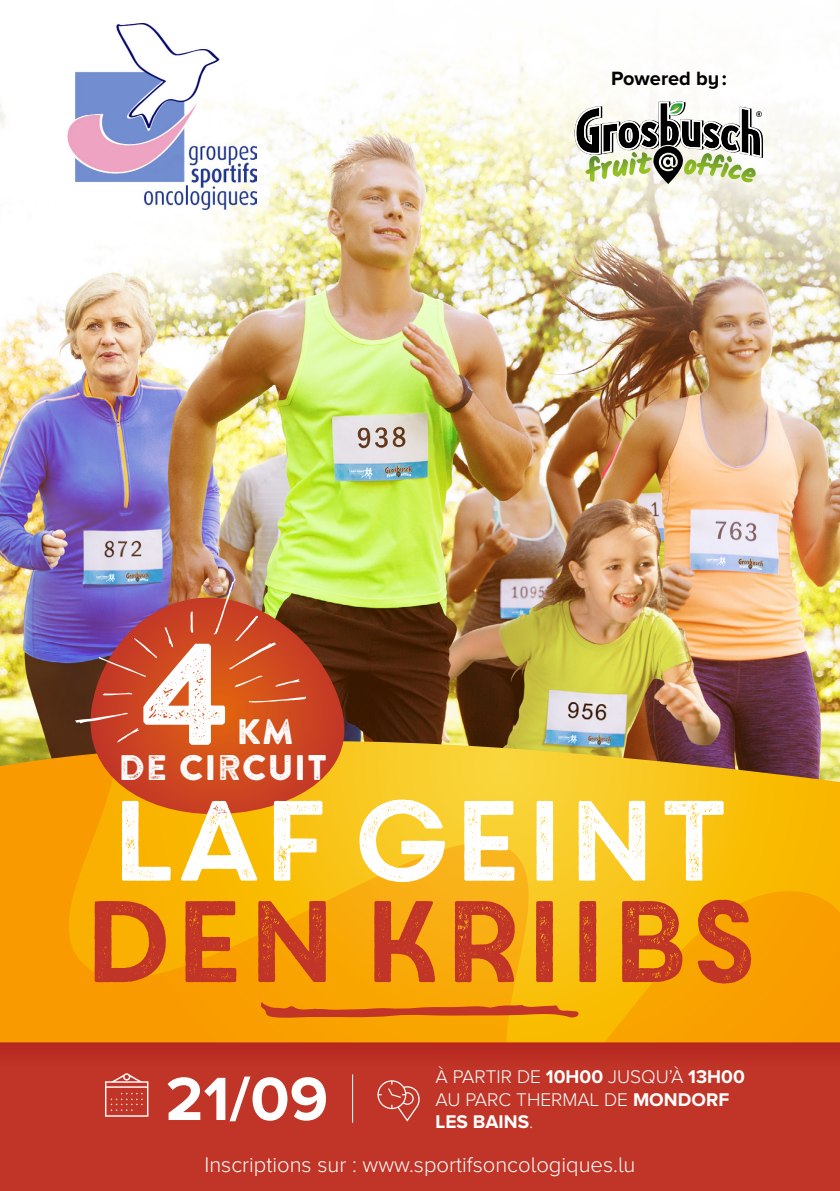
<style>
.page{position:relative;width:840px;height:1191px;background:#fff}
.page>*{position:absolute;margin:0;border:0;box-sizing:border-box;transform-origin:0 0}
.t1{font:142.4px "Brandon Printed Two";color:#fff}
.t2{font:115.6px "Core Circus Rough W00";letter-spacing:-.15em;color:#c03527}
.t3{font:113.8px "Core Circus Rough W00";letter-spacing:-.15em;color:#fff}
.t4{font:700 63.2px "Proxima Nova A";color:#fff}
.t5{font:35.4px/36px "Brandon Printed Two";color:#fff}
.t6{font:300 22px "Proxima Nova A";color:#fff}
.t7{font:700 20px "Proxima Nova A";color:#000}
.t8{font:300 19px/22.2px "Proxima Nova A";color:#fff}
.s1{font-weight:700}
</style>
<div class="page">
<div style="left:0;top:1029px;width:839px;height:162px;background:#c03527"></div>
<img style="left:0;top:23px;width:839px;height:718px">
<svg style="left:574px;top:101px;width:188px;height:83px"></svg>
<img style="left:65px;top:24px;width:191px;height:186px">
<svg style="left:0;top:741px;width:839px;height:301px;background:#f4af0e"></svg>
<svg style="left:83px;top:597px;width:272px;height:217px;background:#bd5225"></svg>
<svg style="left:249px;top:696px;width:57px;height:6px"></svg>
<svg style="left:190px;top:611px;width:3px;height:22px"></svg>
<svg style="left:164px;top:627px;width:9px;height:20px"></svg>
<svg style="left:99px;top:638px;width:58px;height:39px;background:#b54844"></svg>
<svg style="left:275px;top:679px;width:25px;height:8px"></svg>
<svg style="left:234px;top:675px;width:28px;height:12px"></svg>
<img style="left:213px;top:578px;width:63px;height:91px">
<svg style="left:103px;top:692px;width:29px;height:3px"></svg>
<svg style="left:75px;top:713px;width:64px;height:29px;background:#af4833"></svg>
<svg style="left:260px;top:1001px;width:318px;height:17px;background:#dd7213"></svg>
<svg style="left:105px;top:1073px;width:43px;height:43px"></svg>
<svg style="left:377px;top:1080px;width:43px;height:41px"></svg>
<hr style="left:352px;top:1074px;width:1px;height:48px;background:#fff">
<p class="t7" style="left:610px;top:67px;width:117px">Powered by:</p>
<h1 class="t1" style="left:137px;top:605px;width:97px">4</h1>
<h3 class="t5" style="left:118px;top:713px;width:211px;text-indent:118px">KM<br>DE CIRCUIT</h3>
<h3 class="t3" style="left:101px;top:764px;width:639px">LAF GEINT</h3>
<h2 class="t2" style="left:73px;top:863px;width:694px">DEN KRIIBS</h2>
<h3 class="t4" style="left:165px;top:1063px;width:164px">21/09</h3>
<p class="t8" style="left:435px;top:1065px;width:310px">À PARTIR DE <span class="s1">10H00</span> JUSQU’À <span class="s1">13H00<br></span>AU PARC THERMAL DE <span class="s1">MONDORF<br>LES BAINS</span>.</p>
<p class="t6" style="left:204px;top:1152px;width:432px">Inscriptions sur : www.sportifsoncologiques.lu</p>
</div>
